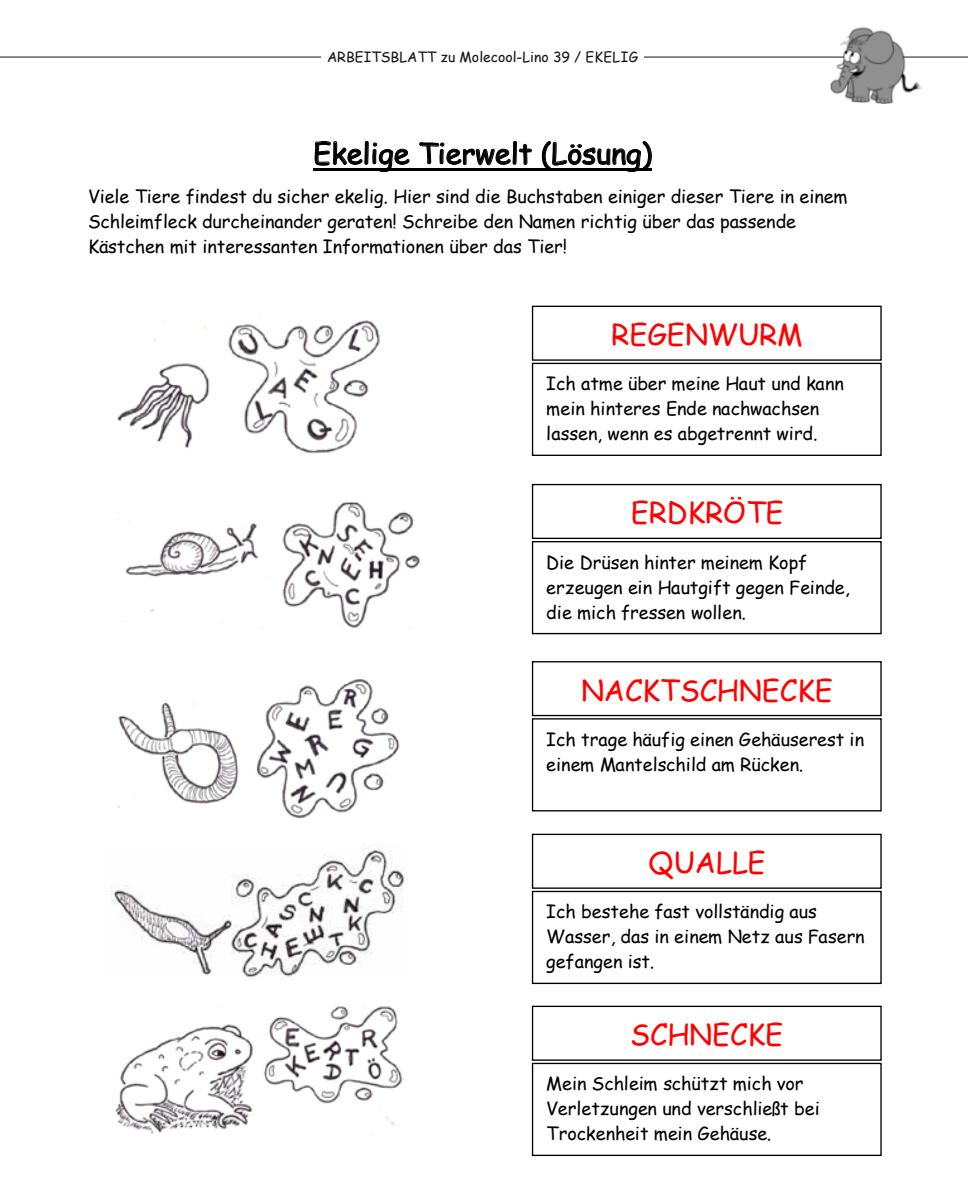
<style>
.page{position:relative;width:968px;height:1191px;background:#fff}
.page>*{position:absolute;margin:0;border:0;box-sizing:border-box;transform-origin:0 0}
.t1{font:28.88px "Comic Sans MS";letter-spacing:-.005em;color:#f00}
.t2{font:28.35px "Comic Sans MS";color:#000}
.t3{font:18.03px/25px "Comic Sans MS";letter-spacing:-.005em;color:#000}
.t4{font:14px "Comic Sans MS";color:#181716}
</style>
<div class="page">
<svg style="left:0;top:56px;width:967px;height:1px"></svg>
<img style="left:826px;top:27px;width:99px;height:77px">
<div style="left:321px;top:36px;width:323px;height:42px;background:#fff"></div>
<hr style="left:313px;top:168px;width:339px;height:2px;background:#000">
<img style="left:117px;top:679px;width:283px;height:139px">
<img style="left:110px;top:844px;width:295px;height:134px">
<img style="left:115px;top:1006px;width:289px;height:128px">
<img style="left:117px;top:320px;width:263px;height:134px">
<img style="left:125px;top:501px;width:296px;height:127px">
<div style="left:532px;top:363px;width:349px;height:93px;border:1px solid #000"></div>
<div style="left:532px;top:306px;width:349px;height:55px;border:1px solid #000"></div>
<div style="left:532px;top:541px;width:349px;height:93px;border:1px solid #000"></div>
<div style="left:532px;top:484px;width:349px;height:55px;border:1px solid #000"></div>
<div style="left:532px;top:718px;width:349px;height:93px;border:1px solid #000"></div>
<div style="left:532px;top:661px;width:349px;height:55px;border:1px solid #000"></div>
<div style="left:532px;top:890px;width:349px;height:94px;border:1px solid #000"></div>
<div style="left:532px;top:833px;width:349px;height:55px;border:1px solid #000"></div>
<div style="left:532px;top:1062px;width:349px;height:94px;border:1px solid #000"></div>
<div style="left:532px;top:1005px;width:349px;height:55px;border:1px solid #000"></div>
<p class="t4" style="left:327px;top:47px;width:313px">ARBEITSBLATT zu Molecool-Lino 39 / EKELIG</p>
<h2 class="t2" style="left:313px;top:132px;width:340px">Ekelige Tierwelt (Lösung)</h2>
<p class="t3" style="left:88px;top:183px;width:761px">Viele Tiere findest du sicher ekelig. Hier sind die Buchstaben einiger dieser Tiere in einem<br>Schleimfleck durcheinander geraten! Schreibe den Namen richtig über das passende<br>Kästchen mit interessanten Informationen über das Tier!</p>
<h1 class="t1" style="left:611px;top:314px;width:193px">REGENWURM</h1>
<p class="t3" style="left:546px;top:370px;width:299px">Ich atme über meine Haut und kann mein hinteres Ende nachwachsen lassen, wenn es abgetrennt wird.</p>
<h1 class="t1" style="left:630px;top:491px;width:154px">ERDKRÖTE</h1>
<p class="t3" style="left:546px;top:549px;width:305px">Die Drüsen hinter meinem Kopf erzeugen ein Hautgift gegen Feinde, die mich fressen wollen.</p>
<h1 class="t1" style="left:581px;top:669px;width:253px">NACKTSCHNECKE</h1>
<p class="t3" style="left:546px;top:726px;width:319px">Ich trage häufig einen Gehäuserest in einem Mantelschild am Rücken.</p>
<h1 class="t1" style="left:648px;top:841px;width:119px">QUALLE</h1>
<p class="t3" style="left:546px;top:899px;width:320px">Ich bestehe fast vollständig aus<br>Wasser, das in einem Netz aus Fasern gefangen ist.</p>
<h1 class="t1" style="left:630px;top:1013px;width:154px">SCHNECKE</h1>
<p class="t3" style="left:546px;top:1070px;width:275px">Mein Schleim schützt mich vor<br>Verletzungen und verschließt bei<br>Trockenheit mein Gehäuse.</p>
</div>
